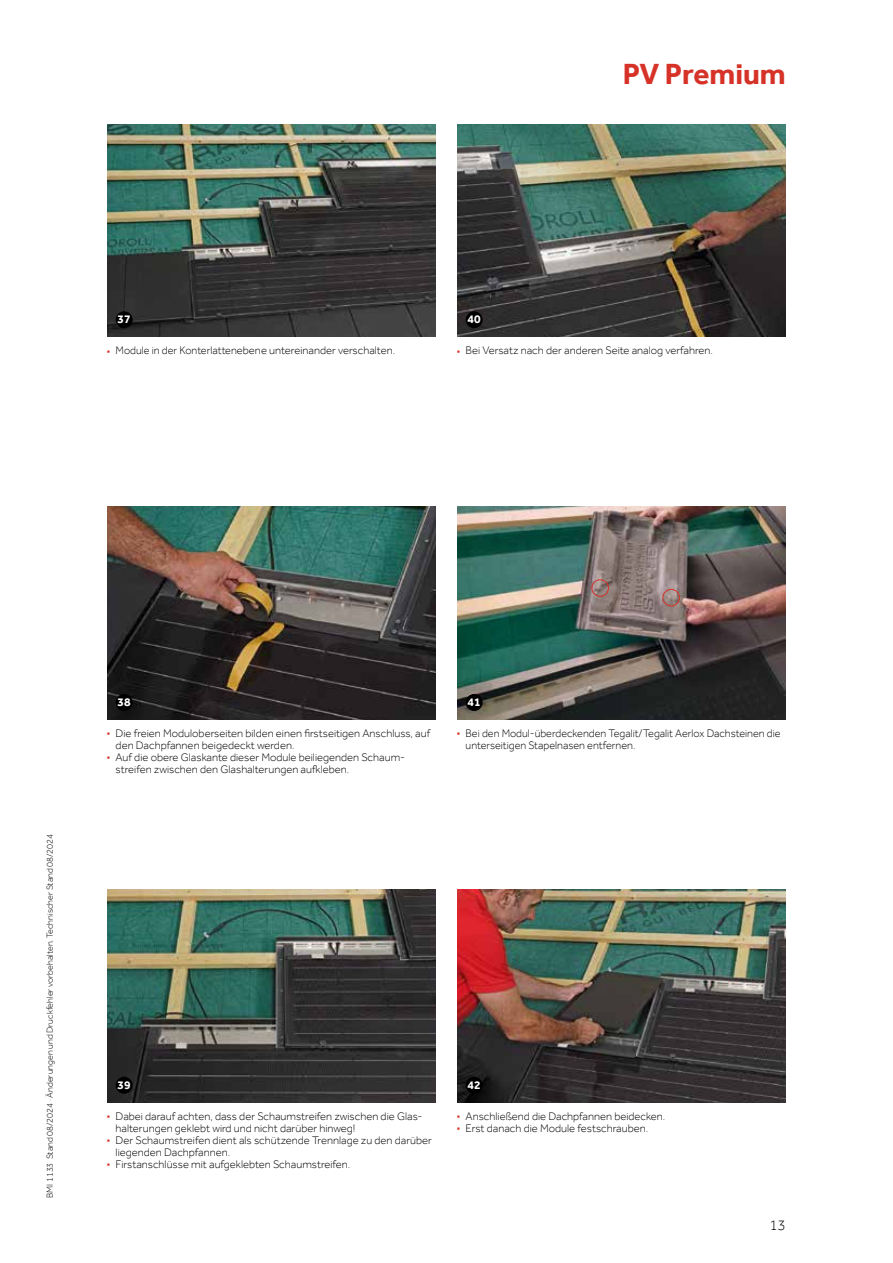
<style>
.page{position:relative;width:893px;height:1263px;background:#fff}
.page>*{position:absolute;margin:0;border:0;box-sizing:border-box;transform-origin:0 0}
.t1{font:700 30px "Effra";color:#d63228}
.t2{font:300 15px "Effra";color:#000}
.t3{font:700 12px "Effra";color:#fff}
.t4{font:300 11.25px/12px "Effra";color:#000}
.t5{font:300 9px "Effra";color:#000}
.s1{color:#d63228}
</style>
<div class="page">
<img style="left:107px;top:124px;width:329px;height:213px">
<img style="left:457px;top:507px;width:329px;height:212px">
<img style="left:107px;top:507px;width:329px;height:212px">
<div style="left:116px;top:311px;width:17px;height:17px;background:#000;border-radius:50%"></div>
<div style="left:466px;top:694px;width:17px;height:17px;background:#000;border-radius:50%"></div>
<div style="left:116px;top:694px;width:17px;height:17px;background:#000;border-radius:50%"></div>
<img style="left:107px;top:890px;width:329px;height:212px">
<img style="left:457px;top:124px;width:329px;height:213px">
<img style="left:457px;top:890px;width:329px;height:212px">
<div style="left:116px;top:1077px;width:17px;height:17px;background:#000;border-radius:50%"></div>
<div style="left:466px;top:311px;width:17px;height:17px;background:#000;border-radius:50%"></div>
<div style="left:466px;top:1077px;width:17px;height:17px;background:#000;border-radius:50%"></div>
<div style="left:662px;top:589px;width:18px;height:17px;border:1px solid #d63228;border-radius:50%"></div>
<div style="left:591px;top:579px;width:18px;height:18px;border:1px solid #d63228;border-radius:50%"></div>
<h1 class="t1" style="left:623px;top:56px;width:164px">PV Premium</h1>
<p class="t3" style="left:118px;top:312px;width:15px">37</p>
<p class="t4" style="left:107px;top:344px;width:289px"><span class="s1">■</span> Module in der Konterlattenebene untereinander verschalten.</p>
<p class="t3" style="left:468px;top:312px;width:15px">40</p>
<p class="t4" style="left:457px;top:344px;width:257px"><span class="s1">■</span> Bei Versatz nach der anderen Seite analog verfahren.</p>
<p class="t5" style="left:44px;top:1198px;width:366px;rotate:-90deg">BMI 1133 Stand 08/2024 · Änderungen und Druckfehler vorbehalten. Technischer Stand 08/2024</p>
<p class="t3" style="left:118px;top:695px;width:15px">38</p>
<p class="t3" style="left:468px;top:695px;width:15px">41</p>
<p class="t4" style="left:116px;top:727px;width:316px;text-indent:-9px"><span class="s1">■</span> Die freien Moduloberseiten bilden einen firstseitigen Anschluss, auf den Dachpfannen beigedeckt werden.</p>
<p class="t4" style="left:116px;top:751px;width:289px;text-indent:-9px"><span class="s1">■</span> Auf die obere Glaskante dieser Module beiliegenden Schaum&shy;streifen zwischen den Glashalterungen aufkleben.</p>
<p class="t4" style="left:466px;top:727px;width:317px;text-indent:-9px"><span class="s1">■</span> Bei den Modul-überdeckenden Tegalit/Tegalit Aerlox Dachsteinen die unterseitigen Stapelnasen entfernen.</p>
<p class="t3" style="left:118px;top:1078px;width:15px">39</p>
<p class="t4" style="left:116px;top:1110px;width:308px;text-indent:-9px"><span class="s1">■</span> Dabei darauf achten, dass der Schaumstreifen zwischen die Glas&shy;halterungen geklebt wird und nicht darüber hinweg!</p>
<p class="t4" style="left:116px;top:1134px;width:318px;text-indent:-9px"><span class="s1">■</span> Der Schaumstreifen dient als schützende Trennlage zu den darüber liegenden Dachpfannen.</p>
<p class="t4" style="left:107px;top:1158px;width:245px"><span class="s1">■</span> Firstanschlüsse mit aufgeklebten Schaumstreifen.</p>
<p class="t3" style="left:468px;top:1078px;width:15px">42</p>
<p class="t4" style="left:457px;top:1110px;width:210px"><span class="s1">■</span> Anschließend die Dachpfannen beidecken.</p>
<p class="t4" style="left:457px;top:1122px;width:193px"><span class="s1">■</span> Erst danach die Module festschrauben.</p>
<h2 class="t2" style="left:769px;top:1216px;width:18px">13</h2>
</div>
